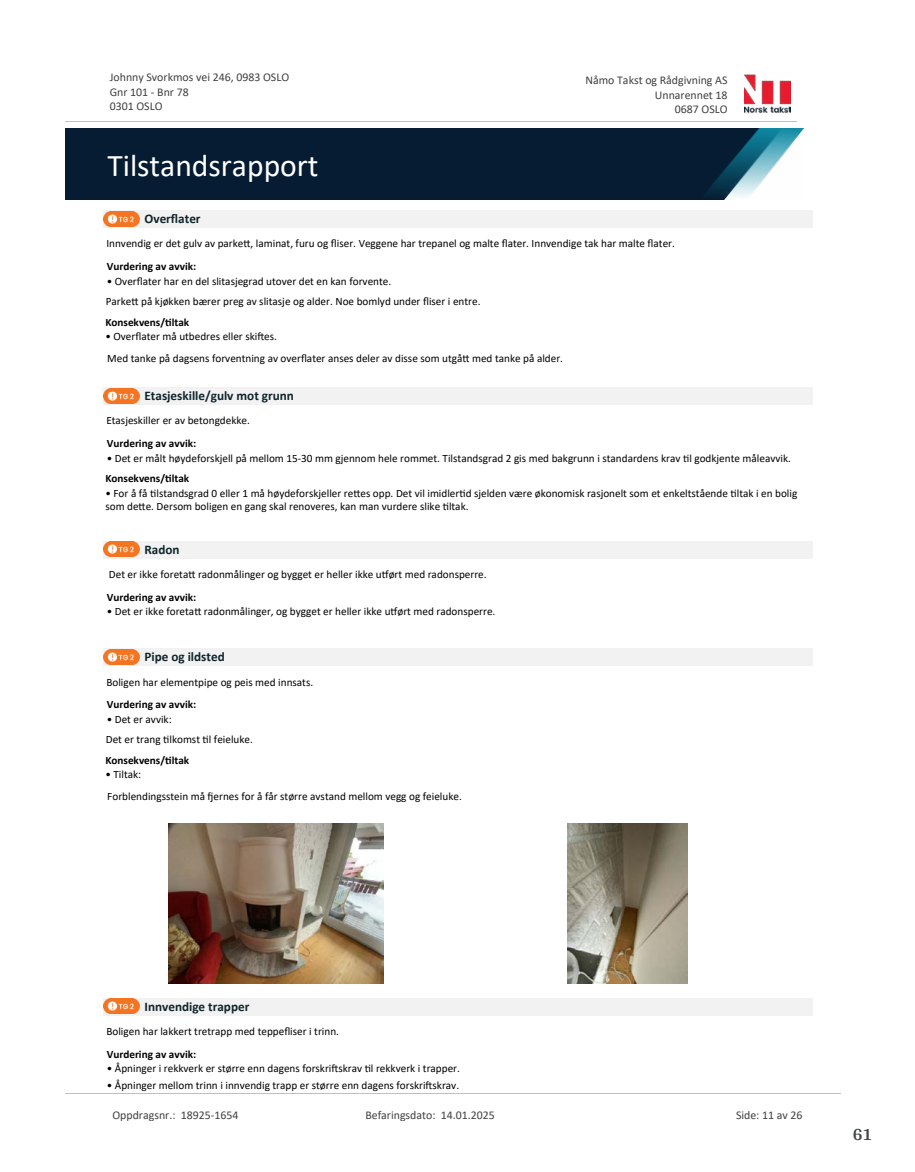
<style>
.page{position:relative;width:915px;height:1172px;background:#fff}
.page>*{position:absolute;margin:0;border:0;box-sizing:border-box;transform-origin:0 0}
.t1{font:31.65px "Calibri";color:#fff}
.t2{font:700 18px "Arya";color:#414749}
.t3{font:700 13.2px "Calibri";color:#0f252c}
.t4{font:11.85px/14.5px "Calibri";color:#404040}
.t5{font:11.25px/20.7px "Calibri";color:#000}
.t6{font:700 11.25px "Calibri";color:#000}
</style>
<div class="page">
<div style="left:104px;top:211px;width:708px;height:17px;background:#f2f2f2"></div>
<svg style="left:107px;top:211px;width:29px;height:16px"></svg>
<img style="left:104px;top:212px;width:35px;height:14px">
<div style="left:104px;top:388px;width:708px;height:17px;background:#f2f2f2"></div>
<svg style="left:107px;top:403px;width:29px;height:1px"></svg>
<img style="left:104px;top:388px;width:35px;height:15px">
<div style="left:104px;top:541px;width:708px;height:17px;background:#f2f2f2"></div>
<svg style="left:107px;top:541px;width:29px;height:16px"></svg>
<img style="left:104px;top:542px;width:35px;height:14px">
<div style="left:104px;top:649px;width:708px;height:17px;background:#f2f2f2"></div>
<svg style="left:107px;top:664px;width:29px;height:1px"></svg>
<img style="left:104px;top:649px;width:35px;height:15px">
<img style="left:169px;top:823px;width:214px;height:160px">
<img style="left:567px;top:823px;width:120px;height:160px">
<div style="left:104px;top:998px;width:708px;height:17px;background:#f2f2f2"></div>
<svg style="left:107px;top:998px;width:29px;height:1px"></svg>
<img style="left:104px;top:999px;width:35px;height:15px">
<img style="left:744px;top:74px;width:46px;height:40px">
<hr style="left:65px;top:121px;width:731px;height:1px;background:#c0c0c0">
<img style="left:65px;top:129px;width:738px;height:71px">
<hr style="left:65px;top:1093px;width:775px;height:1px;background:#c0c0c0">
<p class="t4" style="left:110px;top:70px;width:181px">Johnny Svorkmos vei 246, 0983 OSLO<br>Gnr 101 - Bnr 78<br>0301 OSLO</p>
<p class="t4" style="left:585px;top:73px;width:143px">Nåmo Takst og Rådgivning AS</p>
<p class="t4" style="left:654px;top:87px;width:74px">Unnarennet 18</p>
<p class="t4" style="left:674px;top:102px;width:54px">0687 OSLO</p>
<h1 class="t1" style="left:107px;top:143px;width:213px">Tilstandsrapport</h1>
<p class="t3" style="left:144px;top:209px;width:58px">Over昀氀ater</p>
<p class="t5" style="left:106px;top:233px;width:570px">Innvendig er det gulv av parke琀琀, laminat, furu og 昀氀iser. Veggene har trepanel og malte 昀氀ater. Innvendige tak har malte 昀氀ater.</p>
<p class="t6" style="left:107px;top:259px;width:91px">Vurdering av avvik:</p>
<p class="t5" style="left:106px;top:270px;width:376px">• Over昀氀ater har en del slitasjegrad utover det en kan forvente.<br>Parke琀琀 på kjøkken bærer preg av slitasje og alder. Noe bomlyd under 昀氀iser i entre.</p>
<p class="t6" style="left:105px;top:314px;width:85px">Konsekvens/琀椀ltak</p>
<p class="t5" style="left:105px;top:325px;width:459px;line-height:21.8px">• Over昀氀ater må utbedres eller ski昀琀es.<br>Med tanke på dagsens forventning av over昀氀ater anses deler av disse som utgå琀琀 med tanke på alder.</p>
<p class="t3" style="left:144px;top:386px;width:151px">Etasjeskille/gulv mot grunn</p>
<p class="t5" style="left:106px;top:410px;width:145px">Etasjeskiller er av betongdekke.</p>
<p class="t6" style="left:107px;top:436px;width:91px">Vurdering av avvik:</p>
<p class="t5" style="left:107px;top:447px;width:685px">• Det er målt høydeforskjell på mellom 15-30 mm gjennom hele rommet. Tilstandsgrad 2 gis med bakgrunn i standardens krav 琀椀l godkjente måleavvik.</p>
<p class="t6" style="left:105px;top:471px;width:85px">Konsekvens/琀椀ltak</p>
<p class="t5" style="left:105px;top:486px;width:693px;line-height:13.6px">• For å få 琀椀lstandsgrad 0 eller 1 må høydeforskjeller re琀琀es opp. Det vil imidler琀椀d sjelden være økonomisk rasjonelt som et enkeltstående 琀椀ltak i en bolig som de琀琀e. Dersom boligen en gang skal renoveres, kan man vurdere slike 琀椀ltak.</p>
<p class="t3" style="left:144px;top:540px;width:37px">Radon</p>
<p class="t5" style="left:109px;top:563px;width:379px">Det er ikke foreta琀琀 radonmålinger og bygget er heller ikke u琀昀ørt med radonsperre.</p>
<p class="t6" style="left:107px;top:589px;width:91px">Vurdering av avvik:</p>
<p class="t5" style="left:107px;top:601px;width:390px">• Det er ikke foreta琀琀 radonmålinger, og bygget er heller ikke u琀昀ørt med radonsperre.</p>
<p class="t3" style="left:144px;top:647px;width:82px">Pipe og ildsted</p>
<p class="t5" style="left:106px;top:671px;width:208px">Boligen har elementpipe og peis med innsats.</p>
<p class="t6" style="left:107px;top:697px;width:91px">Vurdering av avvik:</p>
<p class="t5" style="left:106px;top:708px;width:149px">• Det er avvik:<br>Det er trang 琀椀lkomst 琀椀l feieluke.</p>
<p class="t6" style="left:105px;top:752px;width:85px">Konsekvens/琀椀ltak</p>
<p class="t5" style="left:105px;top:763px;width:358px;line-height:21.8px">• Tiltak:<br>Forblendingsstein må 昀樀ernes for å får større avstand mellom vegg og feieluke.</p>
<p class="t3" style="left:144px;top:997px;width:106px">Innvendige trapper</p>
<p class="t5" style="left:106px;top:1020px;width:234px">Boligen har lakkert tretrapp med teppe昀氀iser i trinn.</p>
<p class="t6" style="left:107px;top:1046px;width:91px">Vurdering av avvik:</p>
<p class="t5" style="left:107px;top:1058px;width:354px">• Åpninger i rekkverk er større enn dagens forskri昀琀skrav 琀椀l rekkverk i trapper.</p>
<p class="t5" style="left:107px;top:1075px;width:354px">• Åpninger mellom trinn i innvendig trapp er større enn dagens forskri昀琀skrav.</p>
<p class="t4" style="left:112px;top:1107px;width:127px">Oppdragsnr.: 18925-1654</p>
<p class="t4" style="left:365px;top:1107px;width:131px">Befaringsdato: 14.01.2025</p>
<p class="t4" style="left:735px;top:1107px;width:68px">Side: 11 av 26</p>
<h2 class="t2" style="left:852px;top:1123px;width:21px">61</h2>
</div>
